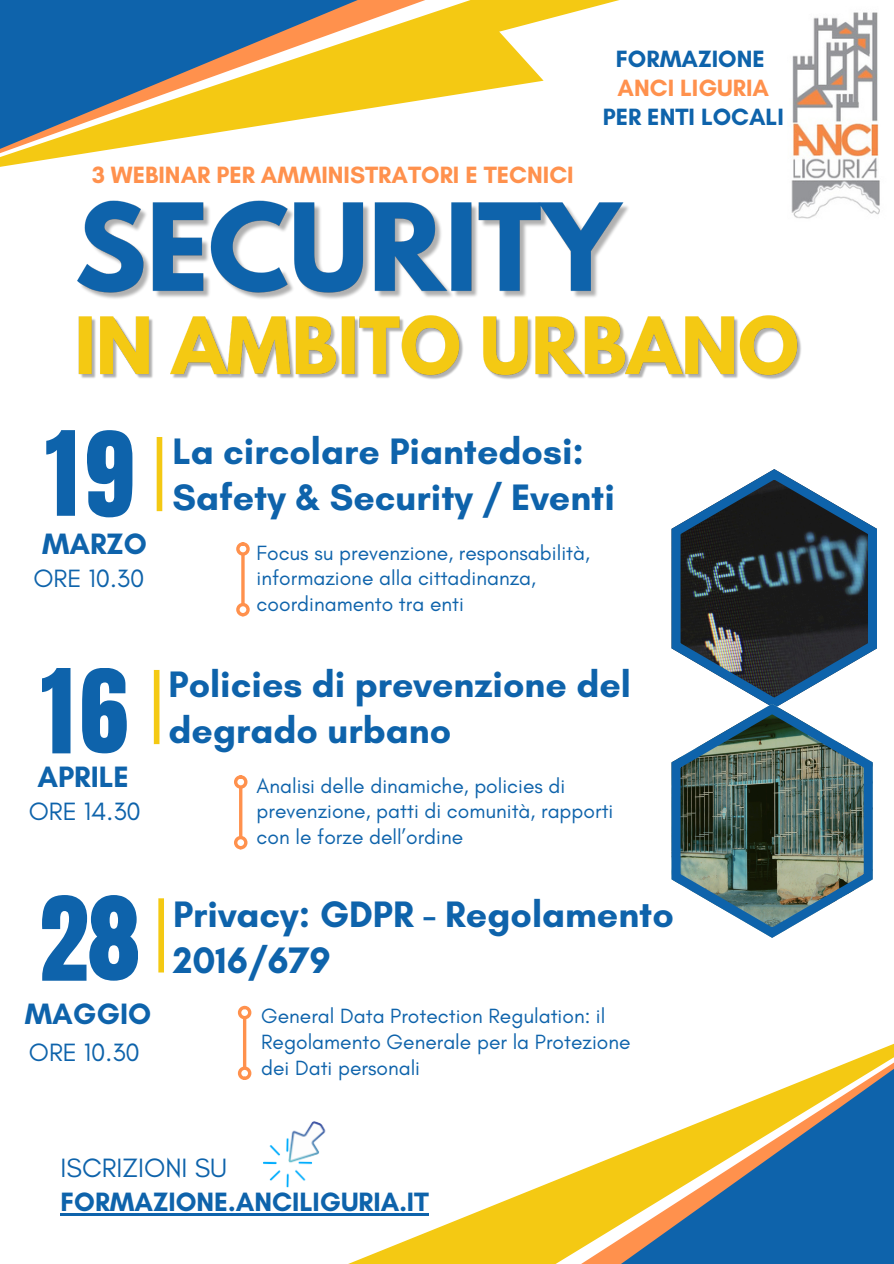
<style>
.page{position:relative;width:894px;height:1264px;background:#fff}
.page>*{position:absolute;margin:0;border:0;box-sizing:border-box;transform-origin:0 0}
.t1{font:700 37.5px/46.2px "Glacial Indifference";color:#0e63ab}
.t2{font:700 30px "Glacial Indifference";color:#0e63ab}
.t3{font:700 27px/33.8px "Glacial Indifference";color:#0e63ab}
.t4{font:25.5px "Glacial Indifference";color:#0e63ab}
.t5{font:700 24px/29.2px "Glacial Indifference";color:#0e63ab;text-align:center}
.t6{font:700 24px "Glacial Indifference";color:#ff914d}
.t7{font:21px/25.8px "Glacial Indifference";color:#0e63ab}
.s1{color:#ff914d}
.s2{font-weight:400}
</style>
<div class="page">
<svg style="left:531px;top:0;width:30px;height:83px"></svg>
<svg style="left:497px;top:0;width:34px;height:88px;fill:#f4c913"></svg>
<svg style="left:444px;top:0;width:53px;height:97px;background:#f4cc23"></svg>
<svg style="left:0;top:0;width:444px;height:167px"></svg>
<svg style="left:359px;top:1215px;width:63px;height:48px"></svg>
<svg style="left:422px;top:1044px;width:471px;height:219px"></svg>
<svg style="left:671px;top:469px;width:205px;height:235px"></svg>
<img style="left:671px;top:704px;width:201px;height:233px">
<div style="left:157px;top:437px;width:5px;height:74px;background:#f4c913"></div>
<img style="left:791px;top:12px;width:89px;height:207px">
<svg style="left:46px;top:430px;width:29px;height:86px"></svg>
<svg style="left:87px;top:430px;width:45px;height:87px"></svg>
<div style="left:154px;top:670px;width:5px;height:74px;background:#f4c913"></div>
<svg style="left:42px;top:668px;width:28px;height:85px"></svg>
<svg style="left:82px;top:668px;width:45px;height:85px"></svg>
<hr style="left:241px;top:555px;width:3px;height:48px;background:#ff914d">
<div style="left:236px;top:542px;width:14px;height:13px;border:3px solid #ff914d;border-radius:50%"></div>
<div style="left:236px;top:603px;width:14px;height:13px;border:3px solid #ff914d;border-radius:50%"></div>
<hr style="left:239px;top:788px;width:3px;height:48px;background:#ff914d">
<div style="left:234px;top:775px;width:13px;height:13px;border:3px solid #ff914d;border-radius:50%"></div>
<div style="left:234px;top:835px;width:13px;height:14px;border:3px solid #ff914d;border-radius:50%"></div>
<div style="left:158px;top:898px;width:6px;height:74px;background:#f4c913"></div>
<hr style="left:243px;top:1018px;width:3px;height:49px;background:#ff914d">
<div style="left:238px;top:1005px;width:13px;height:14px;border:3px solid #ff914d;border-radius:50%"></div>
<div style="left:238px;top:1066px;width:13px;height:13px;border:3px solid #ff914d;border-radius:50%"></div>
<svg style="left:42px;top:895px;width:96px;height:85px"></svg>
<img style="left:263px;top:1121px;width:63px;height:67px">
<img style="left:77px;top:200px;width:551px;height:99px">
<img style="left:78px;top:315px;width:723px;height:64px">
<hr style="left:61px;top:1212px;width:368px;height:3px;background:#0e63ab">
<p class="t6" style="left:92px;top:160px;width:483px">3 WEBINAR PER AMMINISTRATORI E TECNICI</p>
<h6 class="t5" style="left:602px;top:44px;width:182px">FORMAZIONE<br><span class="s1">ANCI LIGURIA<br></span>PER ENTI LOCALI</h6>
<h4 class="t2" style="left:42px;top:525px;width:106px">MARZO</h4>
<h5 class="t4" style="left:33px;top:563px;width:112px">ORE 10.30</h5>
<p class="t2" style="left:37px;top:758px;width:93px">APRILE</p>
<p class="t4" style="left:29px;top:796px;width:114px">ORE 14.30</p>
<h6 class="t1" style="left:172px;top:427px;width:444px">La circolare Piantedosi:<br>Safety &amp; Security / Eventi</h6>
<h4 class="t7" style="left:256px;top:539px;width:334px">Focus su prevenzione, responsabilità, informazione alla cittadinanza, coordinamento tra enti</h4>
<h5 class="t1" style="left:168px;top:660px;width:464px">Policies di prevenzione del degrado urbano</h5>
<h3 class="t7" style="left:256px;top:772px;width:358px">Analisi delle dinamiche, policies di prevenzione, patti di comunità, rapporti con le forze dell’ordine</h3>
<p class="t1" style="left:173px;top:890px;width:502px">Privacy: GDPR - Regolamento<br>2016/679</p>
<p class="t2" style="left:25px;top:995px;width:128px">MAGGIO</p>
<p class="t7" style="left:261px;top:1002px;width:371px">General Data Protection Regulation: il<br>Regolamento Generale per la Protezione dei Dati personali</p>
<p class="t4" style="left:29px;top:1036px;width:112px">ORE 10.30</p>
<h3 class="t3" style="left:61px;top:1150px;width:370px"><span class="s2">ISCRIZIONI SU<br></span>FORMAZIONE.ANCILIGURIA.IT</h3>
</div>
